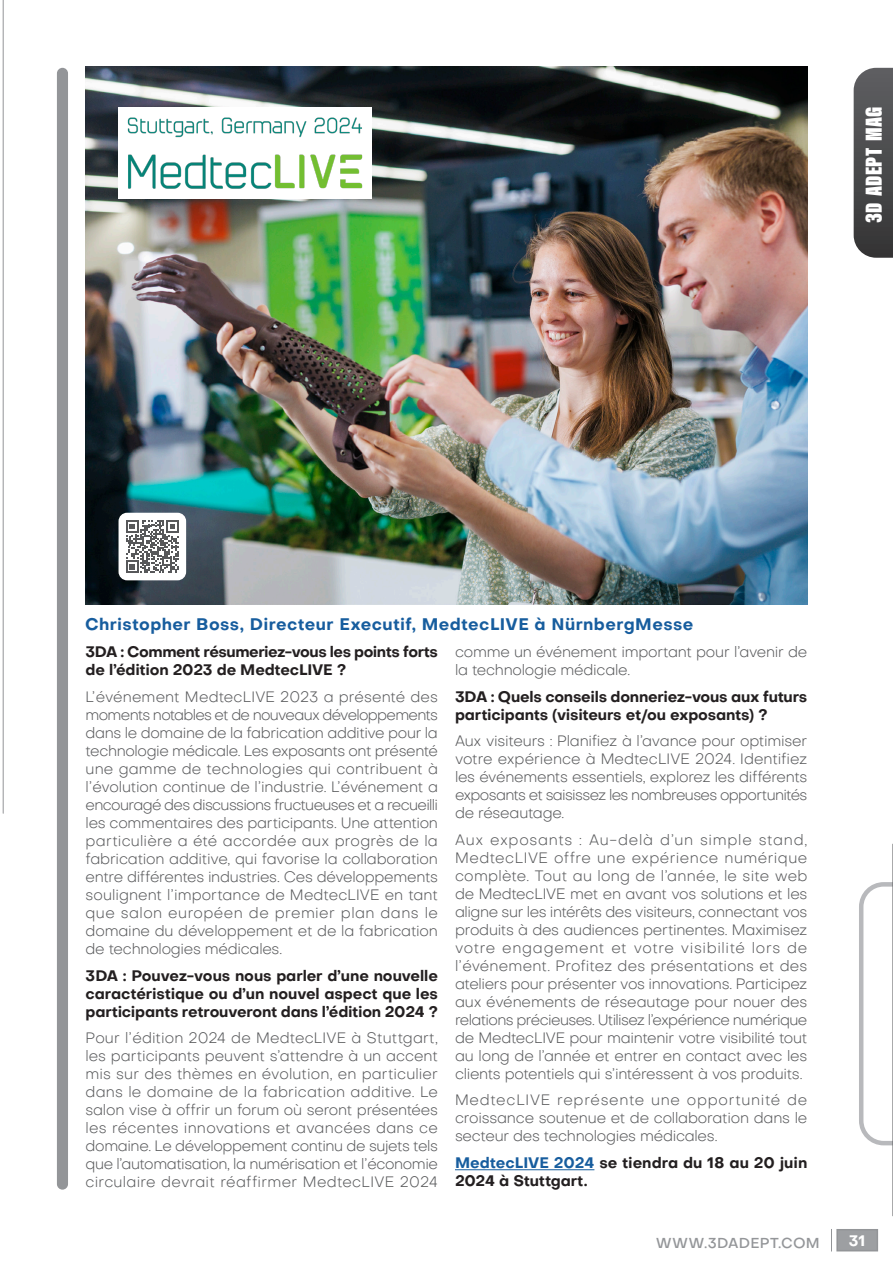
<style>
.page{position:relative;width:893px;height:1263px;background:#fff}
.page>*{position:absolute;margin:0;border:0;box-sizing:border-box;transform-origin:0 0}
.t1{font:24px "Acumin Variable Concept";letter-spacing:-.215em;color:#fff}
.style_ymar_de_paragr{font:700 16.5px "Objective";letter-spacing:.025em;color:#175d9e}
.style_ymar_de_paragr-2{font:300 15px/18px "Objective";letter-spacing:-.015em;color:#57585a;text-align:justify}
.style_ymar_de_paragr-3{font:700 15px/18px "Objective";letter-spacing:-.015em;color:#231f20}
.t2{font:700 15px "Objective";color:#fff}
.t3{font:500 14.25px "Objective";letter-spacing:.01em;color:#949699}
.s1{color:#175d9e}
</style>
<div class="page">
<svg style="left:854px;top:68px;width:39px;height:190px"></svg>
<svg style="left:859px;top:882px;width:33px;height:263px"></svg>
<hr style="left:892px;top:844px;width:1px;height:372px;background:#57585a">
<div style="left:837px;top:1230px;width:40px;height:21px;background:#9d9fa2"></div>
<div style="left:836px;top:1229px;width:42px;height:22px;border:2px solid #939598"></div>
<svg style="left:831px;top:1229px;width:1px;height:22px"></svg>
<hr style="left:3px;top:0;width:1px;height:813px;background:#939598">
<div style="left:57px;top:68px;width:11px;height:1121px;background:#939598;border-radius:6px"></div>
<img style="left:86px;top:67px;width:721px;height:538px">
<hr style="left:455px;top:1169px;width:139px;height:1px;background:#175d9e">
<div style="left:119px;top:513px;width:67px;height:67px;background:#fff;border-radius:9px"></div>
<svg style="left:126px;top:520px;width:53px;height:53px"></svg>
<div style="left:119px;top:107px;width:253px;height:92px;background:#fff"></div>
<img style="left:127px;top:117px;width:236px;height:72px">
<h1 class="t1" style="left:857px;top:223px;width:124px;rotate:-90deg">3DADEPT MAG</h1>
<p class="style_ymar_de_paragr" style="left:85px;top:612px;width:610px">Christopher Boss, Directeur Executif, MedtecLIVE à NürnbergMesse</p>
<p class="style_ymar_de_paragr-3" style="left:86px;top:643px;width:354px">3DA : Comment résumeriez-vous les points forts de l’édition 2023 de MedtecLIVE ?</p>
<p class="style_ymar_de_paragr-2" style="left:86px;top:688px;width:354px">L’événement MedtecLIVE 2023 a présenté des moments notables et de nouveaux développements dans le domaine de la fabrication additive pour la technologie médicale. Les exposants ont présenté une gamme de technologies qui contribuent à l’évolution continue de l’industrie. L’événement a encouragé des discussions fructueuses et a recueilli les commentaires des participants. Une attention particulière a été accordée aux progrès de la fabrication additive, qui favorise la collaboration entre différentes industries. Ces développements soulignent l’importance de MedtecLIVE en tant que salon européen de premier plan dans le domaine du développement et de la fabrication de technologies médicales.</p>
<p class="style_ymar_de_paragr-3" style="left:86px;top:966px;width:354px;text-align:justify">3DA : Pouvez-vous nous parler d’une nouvelle caractéristique ou d’un nouvel aspect que les participants retrouveront dans l’édition 2024 ?</p>
<p class="style_ymar_de_paragr-2" style="left:86px;top:1029px;width:354px">Pour l’édition 2024 de MedtecLIVE à Stuttgart, les participants peuvent s’attendre à un accent mis sur des thèmes en évolution, en particulier dans le domaine de la fabrication additive. Le salon vise à offrir un forum où seront présentées les récentes innovations et avancées dans ce domaine. Le développement continu de sujets tels que l’automatisation, la numérisation et l’économie circulaire devrait réaffirmer MedtecLIVE 2024</p>
<p class="style_ymar_de_paragr-2" style="left:455px;top:643px;width:354px">comme un événement important pour l’avenir de la technologie médicale.</p>
<p class="style_ymar_de_paragr-3" style="left:455px;top:687px;width:354px">3DA : Quels conseils donneriez-vous aux futurs participants (visiteurs et/ou exposants) ?</p>
<p class="style_ymar_de_paragr-2" style="left:455px;top:732px;width:354px">Aux visiteurs : Planifiez à l’avance pour optimiser votre expérience à MedtecLIVE 2024. Identifiez les événements essentiels, explorez les différents exposants et saisissez les nombreuses opportunités de réseautage.</p>
<p class="style_ymar_de_paragr-2" style="left:455px;top:830px;width:354px">Aux exposants : Au-delà d’un simple stand, MedtecLIVE offre une expérience numérique complète. Tout au long de l’année, le site web de MedtecLIVE met en avant vos solutions et les aligne sur les intérêts des visiteurs, connectant vos produits à des audiences pertinentes. Maximisez votre engagement et votre visibilité lors de l’événement. Profitez des présentations et des ateliers pour présenter vos innovations. Participez aux événements de réseautage pour nouer des relations précieuses. Utilisez l’expérience numérique de MedtecLIVE pour maintenir votre visibilité tout au long de l’année et entrer en contact avec les clients potentiels qui s’intéressent à vos produits.</p>
<p class="style_ymar_de_paragr-2" style="left:455px;top:1091px;width:354px">MedtecLIVE représente une opportunité de croissance soutenue et de collaboration dans le secteur des technologies médicales.</p>
<p class="style_ymar_de_paragr-3" style="left:455px;top:1153px;width:354px"><span class="s1">MedtecLIVE 2024</span> se tiendra du 18 au 20 juin<br>2024 à Stuttgart.</p>
<p class="t3" style="left:656px;top:1233px;width:166px">WWW.3DADEPT.COM</p>
<p class="t2" style="left:849px;top:1230px;width:18px">31</p>
</div>
